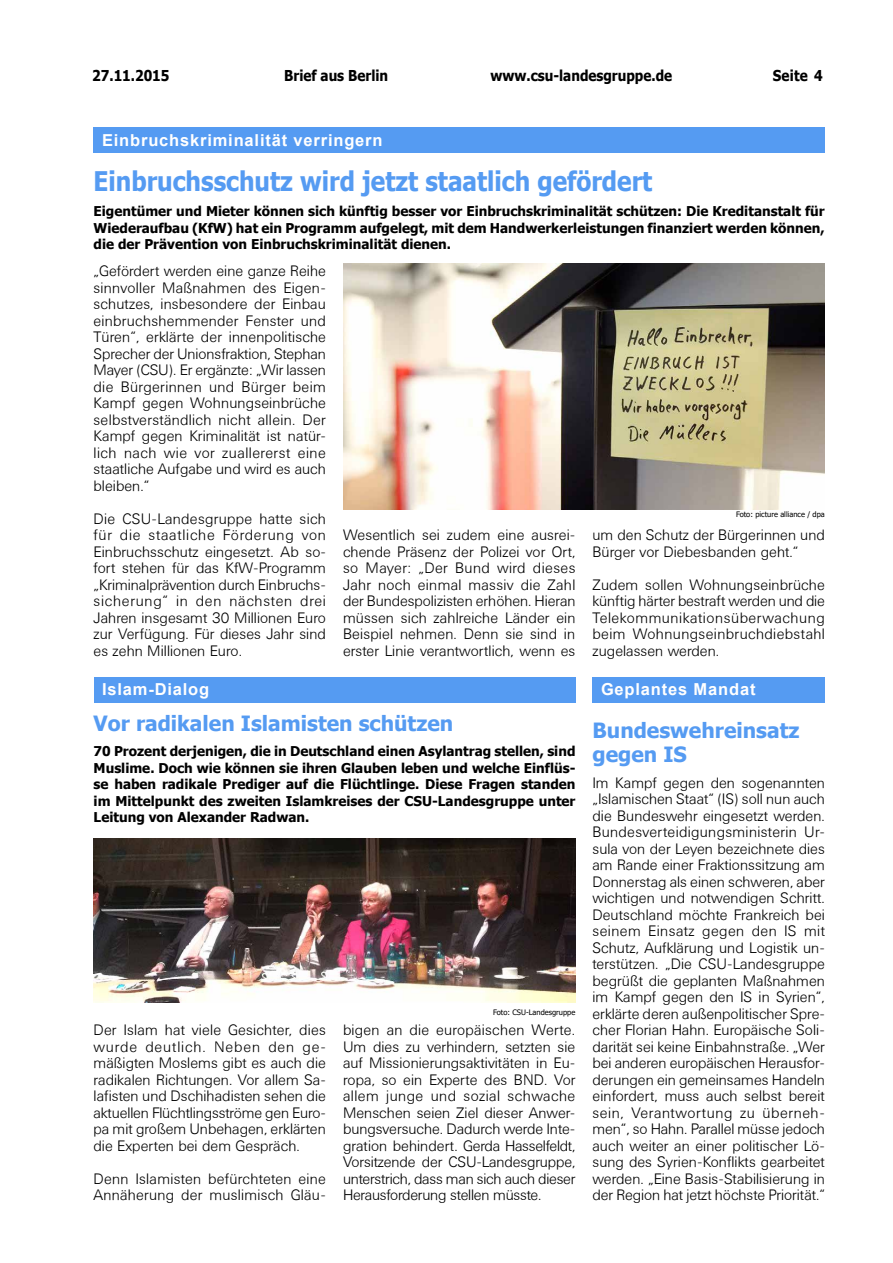
<style>
.page{position:relative;width:893px;height:1263px;background:#fff}
.page>*{position:absolute;margin:0;border:0;box-sizing:border-box;transform-origin:0 0}
._01_BaB_Überschrift{font:700 27px "Tahoma";color:#559bf2;scale:.9 1}
._05_BaB_Ü_blau_kurz{font:700 21px/24px "Tahoma";color:#559bf2}
._01_BaB_Überschrift-2{font:700 16.5px "Arial";letter-spacing:.05em;color:#fff}
._05_BaB_Ü_weiss_kurz{font:700 16.5px "Arial";letter-spacing:.05em;color:#fff}
._05_BaB_Fließtext_ku{font:300 15px/16.5px "Univers BSK";color:#000;text-align:justify}
._04_BaB_Fließtext{font:300 15px/16.5px "Univers BSK";color:#000;text-align:justify}
.t1{font:700 15px "Tahoma";color:#000;scale:.9 1}
._03_BaB_Teaser{font:700 13.5px/16.5px "Tahoma";color:#000;text-align:justify}
._13_BaB_Rechtevermer{font:7.5px "Tahoma";color:#000}
</style>
<div class="page">
<div style="left:94px;top:677px;width:481px;height:26px;background:#559bf2"></div>
<div style="left:592px;top:677px;width:233px;height:26px;background:#559bf2"></div>
<div style="left:94px;top:128px;width:731px;height:25px;background:#559bf2"></div>
<img style="left:343px;top:263px;width:482px;height:246px">
<img style="left:94px;top:838px;width:481px;height:164px">
<p class="t1" style="left:284px;top:65px;width:117px">Brief aus Berlin</p>
<p class="t1" style="left:92px;top:65px;width:87px">27.11.2015</p>
<p class="t1" style="left:490px;top:65px;width:203px">www.csu-landesgruppe.de</p>
<p class="t1" style="left:773px;top:65px;width:57px">Seite 4</p>
<p class="_01_BaB_Überschrift-2" style="left:102px;top:128px;width:282px">Einbruchskriminalität verringern</p>
<p class="_01_BaB_Überschrift" style="left:94px;top:163px;width:622px">Einbruchsschutz wird jetzt staatlich gefördert</p>
<p class="_03_BaB_Teaser" style="left:94px;top:204px;width:733px">Eigentümer und Mieter können sich künftig besser vor Einbruchskriminalität schützen: Die Kreditanstalt für Wiederaufbau (KfW) hat ein Programm aufgelegt, mit dem Handwerkerleistungen finanziert werden können, die der Prävention von Einbruchskriminalität dienen.</p>
<p class="_04_BaB_Fließtext" style="left:94px;top:263px;width:234px">„Gefördert werden eine ganze Reihe sinnvoller Maßnahmen des Eigen&shy;schutzes, insbesondere der Einbau einbruchshemmender Fenster und Türen“, erklärte der innenpolitische Sprecher der Unionsfraktion, Stephan Mayer (CSU). Er ergänzte: „Wir lassen die Bürgerinnen und Bürger beim Kampf gegen Wohnungseinbrüche selbstverständlich nicht allein. Der Kampf gegen Kriminalität ist natür&shy;lich nach wie vor zuallererst eine staatliche Aufgabe und wird es auch bleiben.“</p>
<p class="_04_BaB_Fließtext" style="left:94px;top:510px;width:234px">Die CSU-Landesgruppe hatte sich für die staatliche Förderung von Einbruchsschutz eingesetzt. Ab so&shy;fort stehen für das KfW-Programm „Kriminalprävention durch Einbruchs&shy;sicherung“ in den nächsten drei Jahren insgesamt 30 Millionen Euro zur Verfügung. Für dieses Jahr sind es zehn Millionen Euro.</p>
<p class="_13_BaB_Rechtevermer" style="left:736px;top:509px;width:90px">Foto: picture alliance / dpa</p>
<p class="_04_BaB_Fließtext" style="left:343px;top:527px;width:234px">Wesentlich sei zudem eine ausrei&shy;chende Präsenz der Polizei vor Ort, so Mayer: „Der Bund wird dieses Jahr noch einmal massiv die Zahl der Bundespolizisten erhöhen. Hieran müssen sich zahlreiche Länder ein Beispiel nehmen. Denn sie sind in erster Linie verantwortlich, wenn es</p>
<p class="_04_BaB_Fließtext" style="left:592px;top:527px;width:234px">um den Schutz der Bürgerinnen und<br>Bürger vor Diebesbanden geht.“</p>
<p class="_04_BaB_Fließtext" style="left:592px;top:576px;width:234px">Zudem sollen Wohnungseinbrüche künftig härter bestraft werden und die Telekommunikationsüberwachung beim Wohnungseinbruchdiebstahl zugelassen werden.</p>
<p class="_05_BaB_Ü_weiss_kurz" style="left:102px;top:678px;width:109px">Islam-Dialog</p>
<p class="_05_BaB_Ü_blau_kurz" style="left:94px;top:712px;width:361px">Vor radikalen Islamisten schützen</p>
<p class="_03_BaB_Teaser" style="left:94px;top:743px;width:483px">70 Prozent derjenigen, die in Deutschland einen Asylantrag stellen, sind Muslime. Doch wie können sie ihren Glauben leben und welche Einflüs&shy;se haben radikale Prediger auf die Flüchtlinge. Diese Fragen standen im Mittelpunkt des zweiten Islamkreises der CSU-Landesgruppe unter Leitung von Alexander Radwan.</p>
<p class="_05_BaB_Fließtext_ku" style="left:94px;top:1022px;width:234px;text-align:left">Der Islam hat viele Gesichter, dies wurde deutlich. Neben den ge&shy;mäßigten Moslems gibt es auch die radikalen Richtungen. Vor allem Sa&shy;lafisten und Dschihadisten sehen die aktuellen Flüchtlingsströme gen Euro&shy;pa mit großem Unbehagen, erklärten die Experten bei dem Gespräch.</p>
<p class="_05_BaB_Fließtext_ku" style="left:94px;top:1170px;width:234px">Denn Islamisten befürchteten eine<br>Annäherung der muslimisch Gläu-</p>
<p class="_13_BaB_Rechtevermer" style="left:493px;top:1007px;width:84px">Foto: CSU-Landesgruppe</p>
<p class="_05_BaB_Fließtext_ku" style="left:343px;top:1022px;width:234px">bigen an die europäischen Werte.<br>Um dies zu verhindern, setzten sie auf Missionierungsaktivitäten in Eu&shy;ropa, so ein Experte des BND. Vor allem junge und sozial schwache Menschen seien Ziel dieser Anwer&shy;bungsversuche. Dadurch werde Inte&shy;gration behindert. Gerda Hasselfeldt, Vorsitzende der CSU-Landesgruppe, unterstrich, dass man sich auch dieser Herausforderung stellen müsste.</p>
<p class="_05_BaB_Ü_weiss_kurz" style="left:601px;top:678px;width:156px">Geplantes Mandat</p>
<p class="_05_BaB_Ü_blau_kurz" style="left:592px;top:719px;width:208px">Bundeswehreinsatz gegen IS</p>
<p class="_05_BaB_Fließtext_ku" style="left:592px;top:774px;width:234px">Im Kampf gegen den sogenannten „Islamischen Staat“ (IS) soll nun auch die Bundeswehr eingesetzt werden.<br>Bundesverteidigungsministerin Ur&shy;sula von der Leyen bezeichnete dies am Rande einer Fraktionssitzung am Donnerstag als einen schweren, aber wichtigen und notwendigen Schritt.<br>Deutschland möchte Frankreich bei seinem Einsatz gegen den IS mit Schutz, Aufklärung und Logistik un&shy;terstützen. „Die CSU-Landesgruppe begrüßt die geplanten Maßnahmen im Kampf gegen den IS in Syrien“, erklärte deren außenpolitischer Spre&shy;cher Florian Hahn. Europäische Soli&shy;darität sei keine Einbahnstraße. „Wer bei anderen europäischen Herausfor&shy;derungen ein gemeinsames Handeln einfordert, muss auch selbst bereit sein, Verantwortung zu überneh&shy;men“, so Hahn. Parallel müsse jedoch auch weiter an einer politischer Lö&shy;sung des Syrien-Konflikts gearbeitet werden. „Eine Basis-Stabilisierung in der Region hat jetzt höchste Priorität.“</p>
</div>
